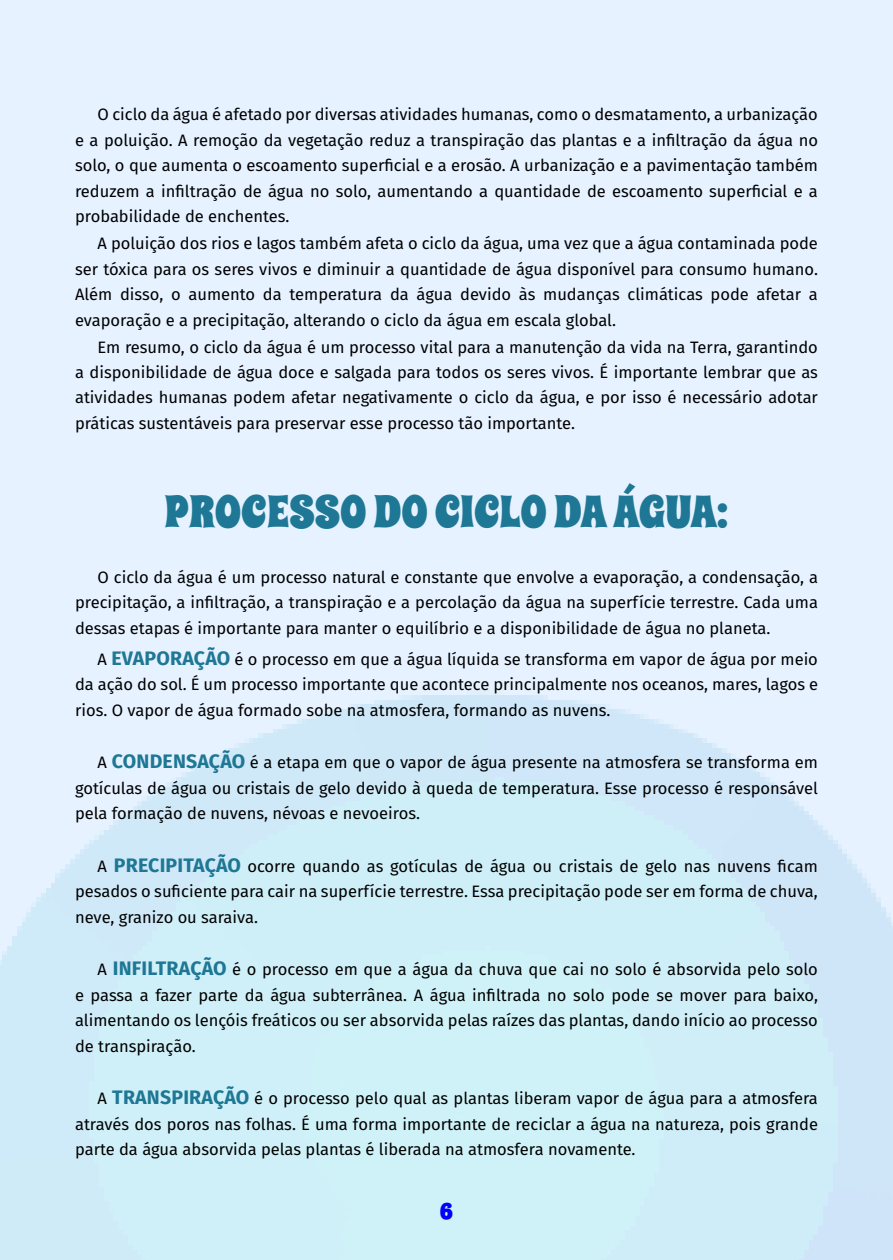
<style>
.page{position:relative;width:893px;height:1260px;background:#fff}
.page>*{position:absolute;margin:0;border:0;box-sizing:border-box;transform-origin:0 0}
.t1{font:45px "Spicy Rice";color:#1e7794}
.t2{font:22.5px "Spicy Rice";color:#00f}
.t3{font:16.5px/25.5px "Fira Sans";color:#000;text-align:justify}
.s1{font-weight:700;font-size:19.5px;color:#1e7794}
</style>
<div class="page">
<div style="left:0;top:0;width:892px;height:1260px;background:linear-gradient(to bottom,#edf3ff,#cdedf7)"></div>
<p class="t3" style="left:75px;top:101px;width:744px;text-indent:23px">O ciclo da água é afetado por diversas atividades humanas, como o desmatamento, a urbanização e a poluição. A remoção da vegetação reduz a transpiração das plantas e a infiltração da água no solo, o que aumenta o escoamento superficial e a erosão. A urbanização e a pavimentação também reduzem a infiltração de água no solo, aumentando a quantidade de escoamento superficial e a probabilidade de enchentes.</p>
<p class="t3" style="left:75px;top:230px;width:744px;text-indent:23px">A poluição dos rios e lagos também afeta o ciclo da água, uma vez que a água contaminada pode ser tóxica para os seres vivos e diminuir a quantidade de água disponível para consumo humano.<br>Além disso, o aumento da temperatura da água devido às mudanças climáticas pode afetar a evaporação e a precipitação, alterando o ciclo da água em escala global.</p>
<p class="t3" style="left:75px;top:334px;width:744px;text-indent:23px">Em resumo, o ciclo da água é um processo vital para a manutenção da vida na Terra, garantindo a disponibilidade de água doce e salgada para todos os seres vivos. É importante lembrar que as atividades humanas podem afetar negativamente o ciclo da água, e por isso é necessário adotar práticas sustentáveis para preservar esse processo tão importante.</p>
<h1 class="t1" style="left:164px;top:481px;width:566px">PROCESSO DO CICLO DA ÁGUA:</h1>
<p class="t3" style="left:75px;top:564px;width:744px;text-indent:23px">O ciclo da água é um processo natural e constante que envolve a evaporação, a condensação, a precipitação, a infiltração, a transpiração e a percolação da água na superfície terrestre. Cada uma dessas etapas é importante para manter o equilíbrio e a disponibilidade de água no planeta.</p>
<p class="t3" style="left:75px;top:646px;width:744px;text-indent:23px">A <span class="s1">EVAPORAÇÃO</span> é o processo em que a água líquida se transforma em vapor de água por meio da ação do sol. É um processo importante que acontece principalmente nos oceanos, mares, lagos e rios. O vapor de água formado sobe na atmosfera, formando as nuvens.</p>
<p class="t3" style="left:75px;top:749px;width:744px;text-indent:23px">A <span class="s1">CONDENSAÇÃO</span> é a etapa em que o vapor de água presente na atmosfera se transforma em gotículas de água ou cristais de gelo devido à queda de temperatura. Esse processo é responsável pela formação de nuvens, névoas e nevoeiros.</p>
<p class="t3" style="left:75px;top:853px;width:744px;text-indent:22px">A <span class="s1">PRECIPITAÇÃO</span> ocorre quando as gotículas de água ou cristais de gelo nas nuvens ficam pesados o suficiente para cair na superfície terrestre. Essa precipitação pode ser em forma de chuva, neve, granizo ou saraiva.</p>
<p class="t3" style="left:75px;top:956px;width:744px;text-indent:23px">A <span class="s1">INFILTRAÇÃO</span> é o processo em que a água da chuva que cai no solo é absorvida pelo solo e passa a fazer parte da água subterrânea. A água infiltrada no solo pode se mover para baixo, alimentando os lençóis freáticos ou ser absorvida pelas raízes das plantas, dando início ao processo de transpiração.</p>
<p class="t3" style="left:75px;top:1085px;width:744px;text-indent:23px">A <span class="s1">TRANSPIRAÇÃO</span> é o processo pelo qual as plantas liberam vapor de água para a atmosfera através dos poros nas folhas. É uma forma importante de reciclar a água na natureza, pois grande parte da água absorvida pelas plantas é liberada na atmosfera novamente.</p>
<h2 class="t2" style="left:440px;top:1196px;width:15px">6</h2>
</div>
